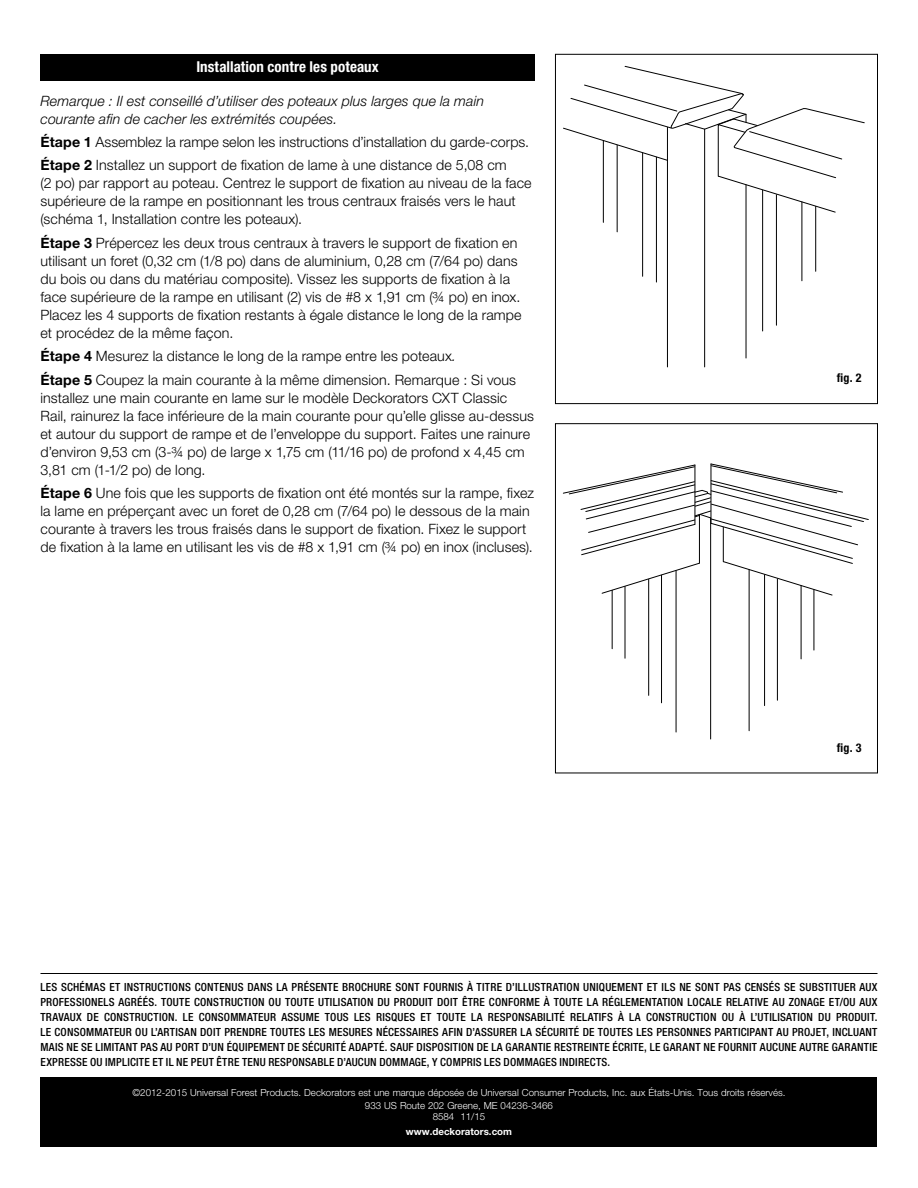
<style>
.page{position:relative;width:918px;height:1188px;background:#fff}
.page>*{position:absolute;margin:0;border:0;box-sizing:border-box;transform-origin:0 0}
.t1{font:700 condensed 15px "Helvetica Neue LT Std";letter-spacing:.005em;color:#fff}
.t2{font:300 14.25px/18px "Helvetica Neue LT Std";letter-spacing:.01em;color:#000}
.t3{font:italic 300 14.25px/18px "Helvetica Neue LT Std";letter-spacing:.01em;color:#000}
.t4{font:700 condensed 12px "Helvetica Neue LT Std";color:#000}
.t5{font:500 condensed 11.25px/15px "Helvetica Neue LT Std";letter-spacing:.02em;color:#000;text-align:justify}
.t6{font:300 9.75px/12.5px "Helvetica Neue LT Std";color:#fff;text-align:center}
.t7{font:700 9.75px "Helvetica Neue LT Std";color:#fff}
.s1{font-weight:700}
.s2{font-style:italic}
</style>
<div class="page">
<div style="left:40px;top:1078px;width:838px;height:69px;background:#000"></div>
<hr style="left:40px;top:973px;width:838px;height:1px;background:#000">
<div style="left:40px;top:54px;width:495px;height:27px;background:#000"></div>
<hr style="left:746px;top:185px;width:1px;height:173px;background:#000">
<hr style="left:667px;top:127px;width:1px;height:240px;background:#000">
<hr style="left:704px;top:129px;width:1px;height:238px;background:#000">
<hr style="left:762px;top:190px;width:1px;height:141px;background:#000">
<hr style="left:776px;top:195px;width:1px;height:130px;background:#000">
<hr style="left:802px;top:202px;width:1px;height:79px;background:#000">
<hr style="left:815px;top:206px;width:1px;height:65px;background:#000">
<hr style="left:656px;top:157px;width:1px;height:125px;background:#000">
<hr style="left:642px;top:153px;width:1px;height:123px;background:#000">
<hr style="left:617px;top:145px;width:1px;height:87px;background:#000">
<hr style="left:603px;top:141px;width:1px;height:81px;background:#000">
<svg style="left:563px;top:65px;width:302px;height:148px"></svg>
<div style="left:555px;top:54px;width:323px;height:350px;border:1px solid #000"></div>
<hr style="left:749px;top:570px;width:1px;height:161px;background:#000">
<hr style="left:676px;top:571px;width:1px;height:161px;background:#000">
<hr style="left:710px;top:518px;width:1px;height:221px;background:#000">
<hr style="left:764px;top:575px;width:1px;height:131px;background:#000">
<hr style="left:777px;top:579px;width:1px;height:121px;background:#000">
<hr style="left:801px;top:586px;width:1px;height:73px;background:#000">
<hr style="left:814px;top:590px;width:1px;height:60px;background:#000">
<hr style="left:612px;top:590px;width:1px;height:59px;background:#000">
<hr style="left:625px;top:586px;width:1px;height:72px;background:#000">
<hr style="left:648px;top:579px;width:1px;height:116px;background:#000">
<hr style="left:661px;top:575px;width:1px;height:128px;background:#000">
<svg style="left:562px;top:463px;width:307px;height:133px"></svg>
<div style="left:555px;top:423px;width:323px;height:350px;border:1px solid #000"></div>
<p class="t1" style="left:196px;top:57px;width:184px">Installation contre les poteaux</p>
<p class="t3" style="left:40px;top:91px;width:445px">Remarque : Il est conseillé d’utiliser des poteaux plus larges que la main courante afin de cacher les extrémités coupées.</p>
<p class="t2" style="left:40px;top:130px;width:490px;line-height:23.4px"><span class="s1">Étape 1</span> Assemblez la rampe selon les instructions d’installation du garde-corps.<br><span class="s1">Étape 2</span> Installez un support de fixation de lame à une distance de 5,08 cm</p>
<p class="t2" style="left:40px;top:174px;width:493px">(2 po) par rapport au poteau. Centrez le support de fixation au niveau de la face supérieure de la rampe en positionnant les trous centraux fraisés vers le haut (schéma 1, Installation contre les poteaux).</p>
<p class="t2" style="left:40px;top:233px;width:483px"><span class="s1">Étape 3</span> Prépercez les deux trous centraux à travers le support de fixation en utilisant un foret (0,32 cm (1/8 po) dans de aluminium, 0,28 cm (7/64 po) dans du bois ou dans du matériau composite). Vissez les supports de fixation à la face supérieure de la rampe en utilisant (2) vis de #8 x 1,91 cm (¾ po) en inox.<br>Placez les 4 supports de fixation restants à égale distance le long de la rampe et procédez de la même façon.</p>
<p class="t2" style="left:40px;top:344px;width:477px;line-height:23.4px"><span class="s1">Étape 4</span> Mesurez la distance le long de la rampe entre les poteaux<span class="s2">.<br></span><span class="s1">Étape 5</span> Coupez la main courante à la même dimension. Remarque : Si vous</p>
<p class="t2" style="left:40px;top:388px;width:495px">installez une main courante en lame sur le modèle Deckorators CXT Classic Rail, rainurez la face inférieure de la main courante pour qu’elle glisse au-dessus et autour du support de rampe et de l’enveloppe du support. Faites une rainure d’environ 9,53 cm (3-¾ po) de large x 1,75 cm (11/16 po) de profond x 4,45 cm 3,81 cm (1-1/2 po) de long.</p>
<p class="t2" style="left:40px;top:484px;width:495px"><span class="s1">Étape 6</span> Une fois que les supports de fixation ont été montés sur la rampe, fixez la lame en préperçant avec un foret de 0,28 cm (7/64 po) le dessous de la main courante à travers les trous fraisés dans le support de fixation. Fixez le support de fixation à la lame en utilisant les vis de #8 x 1,91 cm (¾ po) en inox (incluses).</p>
<p class="t4" style="left:837px;top:371px;width:26px">fig. 2</p>
<p class="t4" style="left:837px;top:740px;width:26px">fig. 3</p>
<p class="t5" style="left:40px;top:979px;width:839px">LES SCHÉMAS ET INSTRUCTIONS CONTENUS DANS LA PRÉSENTE BROCHURE SONT FOURNIS À TITRE D’ILLUSTRATION UNIQUEMENT ET ILS NE SONT PAS CENSÉS SE SUBSTITUER AUX PROFESSIONELS AGRÉÉS. TOUTE CONSTRUCTION OU TOUTE UTILISATION DU PRODUIT DOIT ÊTRE CONFORME À TOUTE LA RÉGLEMENTATION LOCALE RELATIVE AU ZONAGE ET/OU AUX TRAVAUX DE CONSTRUCTION. LE CONSOMMATEUR ASSUME TOUS LES RISQUES ET TOUTE LA RESPONSABILITÉ RELATIFS À LA CONSTRUCTION OU À L’UTILISATION DU PRODUIT.<br>LE CONSOMMATEUR OU L’ARTISAN DOIT PRENDRE TOUTES LES MESURES NÉCESSAIRES AFIN D’ASSURER LA SÉCURITÉ DE TOUTES LES PERSONNES PARTICIPANT AU PROJET, INCLUANT MAIS NE SE LIMITANT PAS AU PORT D’UN ÉQUIPEMENT DE SÉCURITÉ ADAPTÉ. SAUF DISPOSITION DE LA GARANTIE RESTREINTE ÉCRITE, LE GARANT NE FOURNIT AUCUNE AUTRE GARANTIE EXPRESSE OU IMPLICITE ET IL NE PEUT ÊTRE TENU RESPONSABLE D’AUCUN DOMMAGE, Y COMPRIS LES DOMMAGES INDIRECTS.</p>
<p class="t6" style="left:132px;top:1086px;width:655px">©2012-2015 Universal Forest Products. Deckorators est une marque déposée de Universal Consumer Products, Inc. aux États-Unis. Tous droits réservés.<br>933 US Route 202 Greene, ME 04236-3466</p>
<p class="t6" style="left:433px;top:1110px;width:54px">8584 11/15</p>
<p class="t7" style="left:406px;top:1125px;width:108px">www.deckorators.com</p>
</div>
